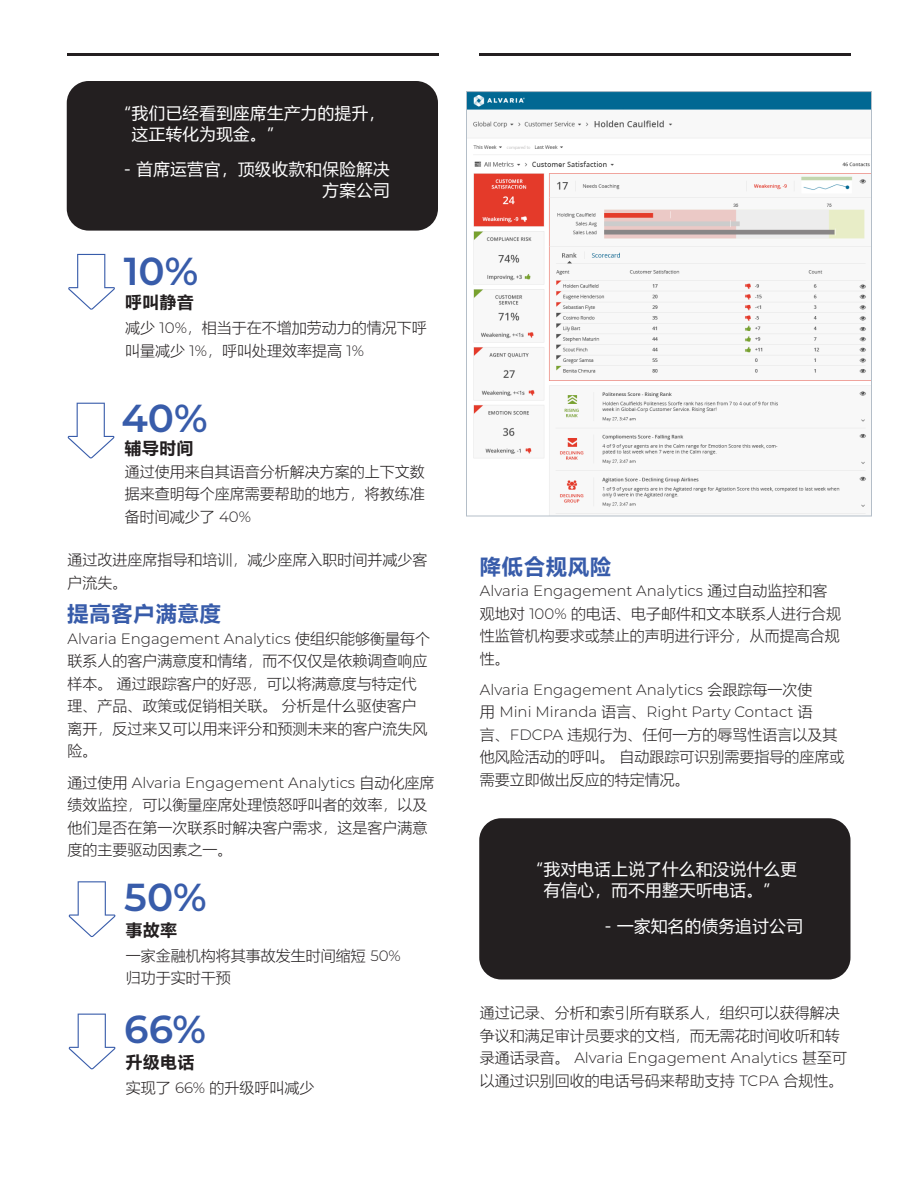
<style>
.page{position:relative;width:918px;height:1188px;background:#fff}
.page>*{position:absolute;margin:0;border:0;box-sizing:border-box;transform-origin:0 0}
.t1{font:600 39px "Montserrat";color:#385caa}
.Subhead_Blue{font:700 21px "Microsoft Ya Hei";letter-spacing:.05em;color:#385caa}
.Call_Out_Quote{font:16.5px/21px "Microsoft Ya Hei";letter-spacing:.025em;color:#fff}
.Quote_Name{font:16.5px/21px "Microsoft Ya Hei";letter-spacing:.025em;color:#fff;text-align:right}
.t2{font:700 16.5px "Microsoft Ya Hei";letter-spacing:.05em;color:#231f20}
.Body{font:300 15px/22.5px "Microsoft Ya Hei";color:#231f20}
.s1{font-family:"Montserrat"}
</style>
<div class="page">
<hr style="left:67px;top:53px;width:372px;height:3px;background:#231f20">
<hr style="left:479px;top:53px;width:371px;height:3px;background:#231f20">
<div style="left:67px;top:81px;width:371px;height:150px;background:#231f20;border-radius:22px"></div>
<svg style="left:68px;top:254px;width:47px;height:56px"></svg>
<svg style="left:69px;top:881px;width:46px;height:56px"></svg>
<svg style="left:69px;top:1014px;width:46px;height:56px"></svg>
<svg style="left:68px;top:403px;width:46px;height:56px"></svg>
<img style="left:468px;top:93px;width:402px;height:421px">
<div style="left:479px;top:818px;width:371px;height:162px;background:#231f20;border-radius:22px"></div>
<p class="Call_Out_Quote" style="left:132px;top:102px;width:255px;text-indent:-17px">“我们已经看到座席生产力的提升，这正转化为现金。”</p>
<p class="Quote_Name" style="left:124px;top:158px;width:268px">- 首席运营官，顶级收款和保险解决方案公司</p>
<p class="t1" style="left:124px;top:244px;width:76px">10%</p>
<p class="t2" style="left:125px;top:291px;width:70px">呼叫静音</p>
<p class="Body" style="left:125px;top:316px;width:303px">减少 <span class="s1">10%</span>，相当于在不增加劳动力的情况下呼叫量减少 <span class="s1">1%</span>，呼叫处理效率提高 <span class="s1">1%</span></p>
<p class="t1" style="left:122px;top:391px;width:88px">40%</p>
<p class="t2" style="left:125px;top:436px;width:70px">辅导时间</p>
<p class="Body" style="left:125px;top:460px;width:301px;text-align:justify">通过使用来自其语音分析解决方案的上下文数据来查明每个座席需要帮助的地方，将教练准备时间减少了 <span class="s1">40%</span></p>
<p class="Body" style="left:68px;top:549px;width:361px">通过改进座席指导和培训，减少座席入职时间并减少客户流失。</p>
<p class="Subhead_Blue" style="left:68px;top:599px;width:155px">提高客户满意度</p>
<p class="Body" style="left:68px;top:627px;width:364px"><span class="s1">Alvaria Engagement Analytics</span> 使组织能够衡量每个联系人的客户满意度和情绪，而不仅仅是依赖调查响应样本。 通过跟踪客户的好恶，可以将满意度与特定代理、产品、政策或促销相关联。 分析是什么驱使客户离开，反过来又可以用来评分和预测未来的客户流失风险。</p>
<p class="Body" style="left:68px;top:771px;width:369px">通过使用 <span class="s1">Alvaria Engagement Analytics</span> 自动化座席绩效监控，可以衡量座席处理愤怒呼叫者的效率，以及他们是否在第一次联系时解决客户需求，这是客户满意度的主要驱动因素之一。</p>
<p class="t1" style="left:124px;top:870px;width:84px">50%</p>
<p class="t2" style="left:126px;top:918px;width:53px">事故率</p>
<p class="Body" style="left:126px;top:944px;width:276px">一家金融机构将其事故发生时间缩短 <span class="s1">50%</span>归功于实时干预</p>
<p class="t1" style="left:124px;top:1002px;width:83px">66%</p>
<p class="t2" style="left:126px;top:1050px;width:70px">升级电话</p>
<p class="Body" style="left:126px;top:1076px;width:190px">实现了 <span class="s1">66%</span> 的升级呼叫减少</p>
<p class="Subhead_Blue" style="left:480px;top:551px;width:133px">降低合规风险</p>
<p class="Body" style="left:480px;top:579px;width:363px"><span class="s1">Alvaria Engagement Analytics</span> 通过自动监控和客观地对 <span class="s1">100%</span> 的电话、电子邮件和文本联系人进行合规性监管机构要求或禁止的声明进行评分，从而提高合规性。</p>
<p class="Body" style="left:480px;top:678px;width:366px"><span class="s1">Alvaria Engagement Analytics</span> 会跟踪每一次使<br>用 <span class="s1">Mini Miranda</span> 语言、<span class="s1">Right Party Contact</span> 语<br>言、<span class="s1">FDCPA</span> 违规行为、任何一方的辱骂性语言以及其他风险活动的呼叫。 自动跟踪可识别需要指导的座席或需要立即做出反应的特定情况。</p>
<p class="Call_Out_Quote" style="left:527px;top:858px;width:272px;text-align:center">“我对电话上说了什么和没说什么更有信心，而不用整天听电话。”</p>
<p class="Quote_Name" style="left:604px;top:915px;width:200px">- 一家知名的债务追讨公司</p>
<p class="Body" style="left:480px;top:1001px;width:369px">通过记录、分析和索引所有联系人，组织可以获得解决争议和满足审计员要求的文档，而无需花时间收听和转录通话录音。 <span class="s1">Alvaria Engagement Analytics</span> 甚至可以通过识别回收的电话号码来帮助支持 <span class="s1">TCPA</span> 合规性。</p>
</div>
